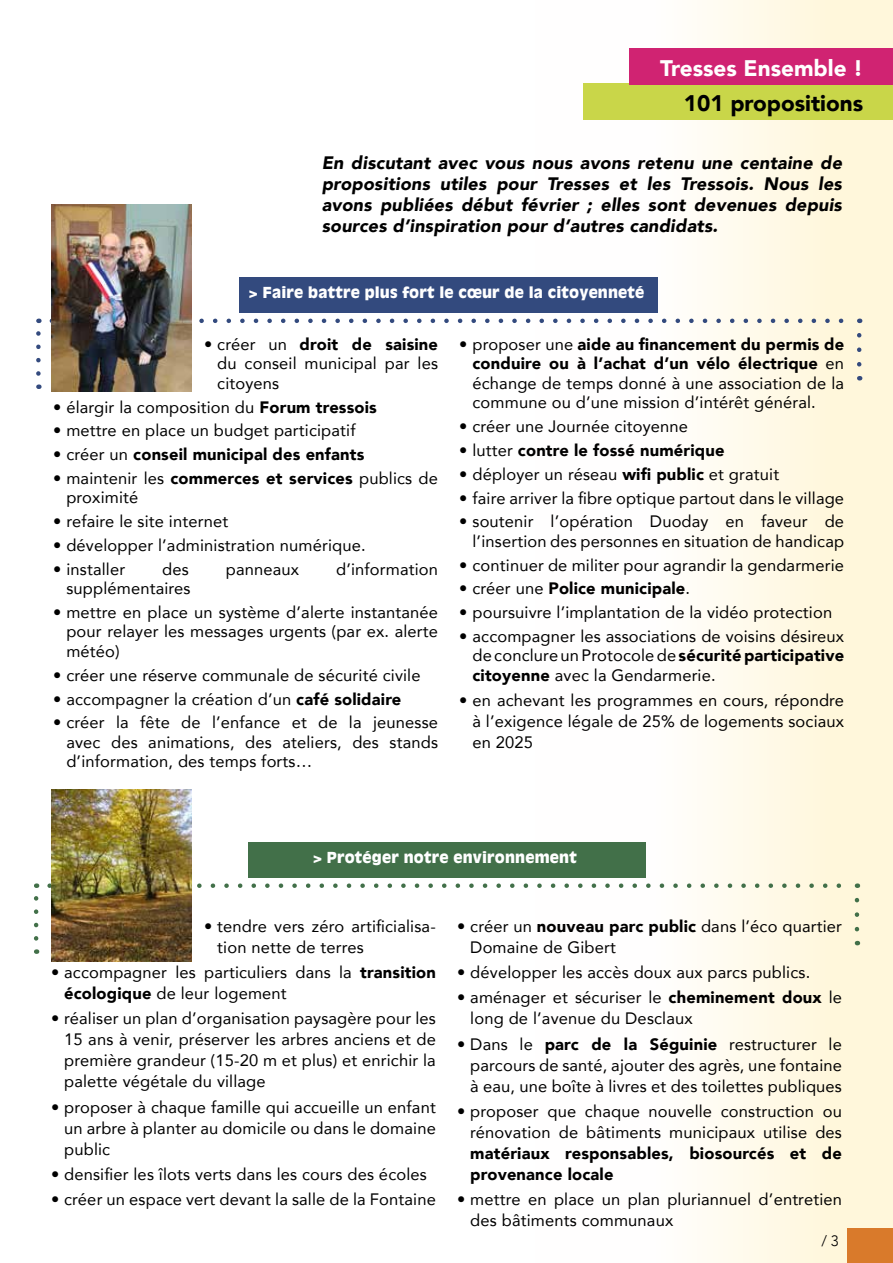
<style>
.page{position:relative;width:893px;height:1263px;background:#fff}
.page>*{position:absolute;margin:0;border:0;box-sizing:border-box;transform-origin:0 0}
.t1{font:900 22.5px "Avenir";color:#fff}
.t2{font:900 22.5px "Avenir";color:#000}
.t3{font:italic 900 18px/21px "Avenir";letter-spacing:.01em;color:#000;text-align:justify}
.t4{font:16.5px/21px "Avenir";letter-spacing:.01em;color:#000;text-align:justify}
.t5{font:900 16.5px/21px "Avenir";letter-spacing:.01em;color:#000}
.t6{font:900 15px "Antique Olive";letter-spacing:.01em;color:#fff}
.t7{font:300 15px "Avenir";color:#000}
.s1{font-weight:900}
.s2{font-weight:400}
.s3{font-family:"Antique Olive";font-weight:900;color:#fff}
</style>
<div class="page">
<div style="left:535px;top:0;width:358px;height:1263px;background:linear-gradient(to right,#fff,#fff6d8)"></div>
<div style="left:584px;top:83px;width:309px;height:37px;background:#c9d649"></div>
<div style="left:629px;top:48px;width:264px;height:37px;background:#d02372"></div>
<div style="left:847px;top:1229px;width:46px;height:34px;background:#d97a2b"></div>
<svg style="left:191px;top:319px;width:661px;height:4px"></svg>
<svg style="left:36px;top:319px;width:5px;height:55px"></svg>
<svg style="left:857px;top:335px;width:4px;height:45px"></svg>
<div style="left:239px;top:277px;width:419px;height:35px;background:#334a7e"></div>
<img style="left:51px;top:204px;width:140px;height:187px">
<svg style="left:50px;top:883px;width:800px;height:5px"></svg>
<svg style="left:34px;top:883px;width:4px;height:55px"></svg>
<svg style="left:855px;top:900px;width:4px;height:45px"></svg>
<div style="left:248px;top:842px;width:398px;height:35px;background:#427049"></div>
<img style="left:51px;top:790px;width:140px;height:171px">
<h1 class="t1" style="left:660px;top:48px;width:204px">Tresses Ensemble !</h1>
<h1 class="t2" style="left:684px;top:84px;width:181px">101 propositions</h1>
<p class="t3" style="left:322px;top:152px;width:522px">En discutant avec vous nous avons retenu une centaine de propositions utiles pour Tresses et les Tressois. Nous les avons publiées début février ; elles sont devenues depuis sources d’inspiration pour d’autres candidats.</p>
<p class="t6" style="left:249px;top:284px;width:397px">&gt; Faire battre plus fort le cœur de la citoyenneté</p>
<p class="t4" style="left:217px;top:334px;width:222px;line-height:19.5px;text-indent:-13px">• créer un <span class="s1">droit de saisine </span>du conseil municipal par les citoyens</p>
<p class="t4" style="left:53px;top:396px;width:325px">• élargir la composition du <span class="s1">Forum tressois</span></p>
<p class="t4" style="left:53px;top:420px;width:304px">• mettre en place un budget participatif</p>
<p class="t5" style="left:53px;top:443px;width:313px"><span class="s2">• créer un</span> conseil municipal des enfants</p>
<p class="t4" style="left:66px;top:468px;width:373px;line-height:19.5px;text-indent:-13px">• maintenir les <span class="s1">commerces et services</span> publics de proximité</p>
<p class="t4" style="left:53px;top:510px;width:176px">• refaire le site internet</p>
<p class="t4" style="left:53px;top:534px;width:314px">• développer l’administration numérique.</p>
<p class="t4" style="left:53px;top:558px;width:73px">• installer</p>
<p class="t4" style="left:162px;top:558px;width:28px">des</p>
<p class="t4" style="left:226px;top:558px;width:75px">panneaux</p>
<p class="t4" style="left:336px;top:558px;width:103px">d’information</p>
<p class="t4" style="left:66px;top:577px;width:126px">supplémentaires</p>
<p class="t4" style="left:66px;top:602px;width:373px;line-height:19.5px;text-indent:-13px">• mettre en place un système d’alerte instantanée pour relayer les messages urgents (par ex. alerte météo)</p>
<p class="t4" style="left:53px;top:664px;width:369px">• créer une réserve communale de sécurité civile</p>
<p class="t4" style="left:53px;top:688px;width:350px">• accompagner la création d’un <span class="s1">café solidaire</span></p>
<p class="t4" style="left:66px;top:712px;width:373px;line-height:19.5px;text-indent:-13px">• créer la fête de l’enfance et de la jeunesse avec des animations, des ateliers, des stands d’information, des temps forts…</p>
<p class="t4" style="left:472px;top:334px;width:373px;line-height:19.5px;text-indent:-13px">• proposer une <span class="s1">aide au financement du permis de conduire ou à l’achat d’un vélo électrique</span> en échange de temps donné à une association de la commune ou d’une mission d’intérêt général.</p>
<p class="t4" style="left:459px;top:415px;width:230px">• créer une Journée citoyenne</p>
<p class="t5" style="left:459px;top:439px;width:267px"><span class="s2">• lutter</span> contre le fossé numérique</p>
<p class="t4" style="left:459px;top:463px;width:321px">• déployer un réseau <span class="s1">wifi public</span> et gratuit</p>
<p class="t4" style="left:459px;top:487px;width:386px">• faire arriver la fibre optique partout dans le village</p>
<p class="t4" style="left:459px;top:511px;width:386px;line-height:19.5px;text-align:right">• soutenir l’opération Duoday en faveur de l’insertion des personnes en situation de handicap</p>
<p class="t4" style="left:459px;top:554px;width:386px">• continuer de militer pour agrandir la gendarmerie</p>
<p class="t5" style="left:459px;top:578px;width:232px"><span class="s2">• créer une</span> Police municipale<span class="s2">.</span></p>
<p class="t4" style="left:459px;top:601px;width:374px">• poursuivre l’implantation de la vidéo protection</p>
<p class="t4" style="left:472px;top:626px;width:373px;line-height:19.5px;text-indent:-13px">• accompagner les associations de voisins désireux de conclure un Protocole de <span class="s1">sécurité participative citoyenne</span> avec la Gendarmerie.</p>
<p class="t4" style="left:472px;top:689px;width:373px;text-indent:-13px">• en achevant les programmes en cours, répondre à l’exigence légale de 25% de logements sociaux en 2025<span class="s3">&gt;</span></p>
<p class="t6" style="left:313px;top:849px;width:265px">&gt; Protéger notre environnement</p>
<p class="t4" style="left:217px;top:915px;width:220px;text-indent:-13px">• tendre vers zéro artificialisa&shy;tion nette de terres</p>
<p class="t4" style="left:64px;top:961px;width:373px;text-indent:-13px">• accompagner les particuliers dans la <span class="s1">transition écologique</span> de leur logement</p>
<p class="t4" style="left:64px;top:1008px;width:373px;text-indent:-13px">• réaliser un plan d’organisation paysagère pour les 15 ans à venir, préserver les arbres anciens et de première grandeur (15-20 m et plus) et enrichir la palette végétale du village</p>
<p class="t4" style="left:64px;top:1096px;width:373px;text-indent:-13px">• proposer à chaque famille qui accueille un enfant un arbre à planter au domicile ou dans le domaine public</p>
<p class="t4" style="left:51px;top:1163px;width:377px">• densifier les îlots verts dans les cours des écoles</p>
<p class="t4" style="left:51px;top:1188px;width:386px">• créer un espace vert devant la salle de la Fontaine</p>
<p class="t4" style="left:470px;top:915px;width:373px;text-indent:-13px">• créer un <span class="s1">nouveau parc public</span> dans l’éco quartier<br>Domaine de Gibert</p>
<p class="t4" style="left:457px;top:961px;width:355px">• développer les accès doux aux parcs publics.</p>
<p class="t4" style="left:470px;top:987px;width:373px;text-indent:-13px">• aménager et sécuriser le <span class="s1">cheminement doux</span> le long de l’avenue du Desclaux</p>
<p class="t4" style="left:470px;top:1033px;width:373px;text-indent:-13px">• Dans le <span class="s1">parc de la Séguinie</span> restructurer le parcours de santé, ajouter des agrès, une fontaine à eau, une boîte à livres et des toilettes publiques</p>
<p class="t4" style="left:457px;top:1100px;width:386px;text-align:right">• proposer que chaque nouvelle construction ou rénovation de bâtiments municipaux utilise des</p>
<p class="t5" style="left:470px;top:1142px;width:373px">matériaux responsables, biosourcés et de provenance locale</p>
<p class="t4" style="left:470px;top:1188px;width:373px;text-indent:-13px">• mettre en place un plan pluriannuel d’entretien des bâtiments communaux</p>
<p class="t7" style="left:821px;top:1232px;width:19px">/ 3</p>
</div>
